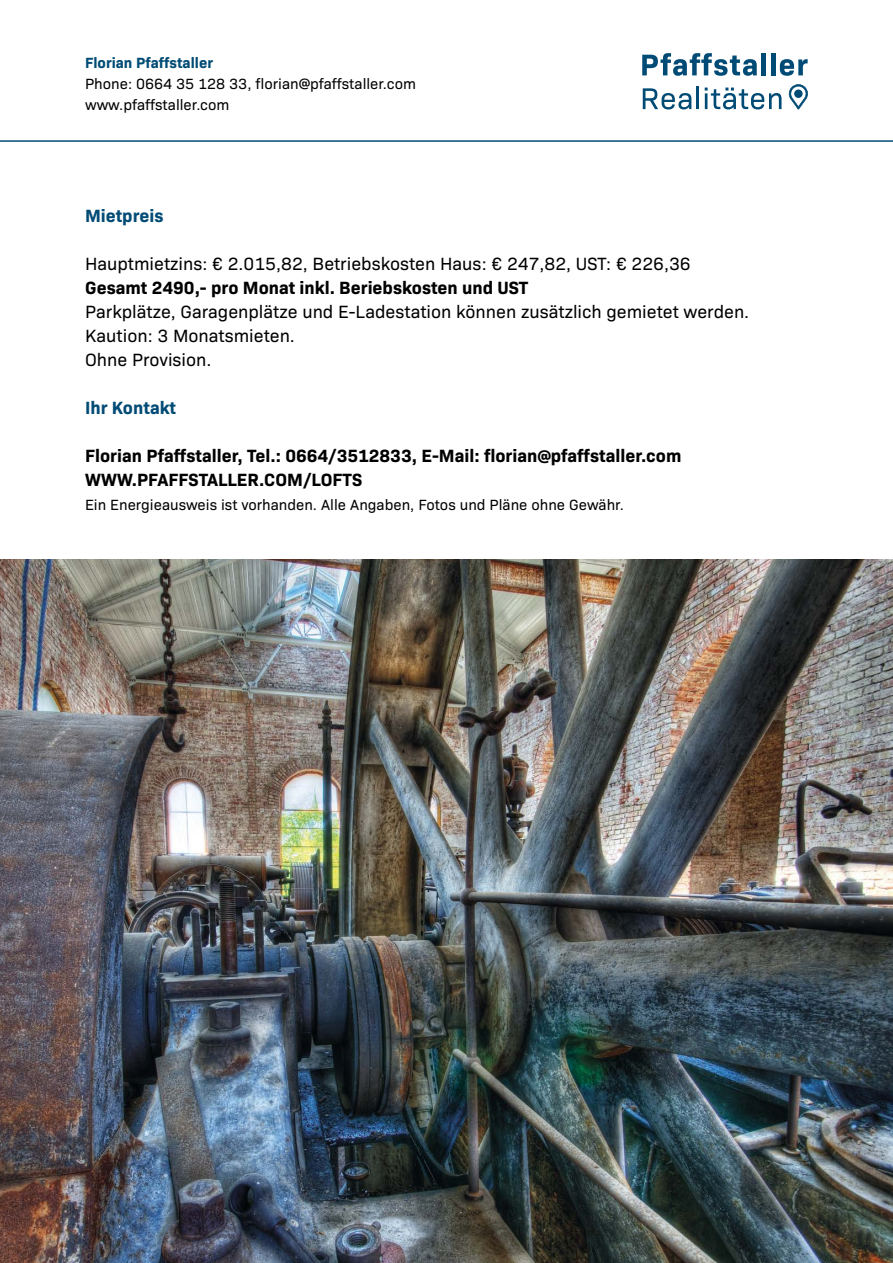
<style>
.page{position:relative;width:893px;height:1263px;background:#fff}
.page>*{position:absolute;margin:0;border:0;box-sizing:border-box;transform-origin:0 0}
.t1{font:18px/24px "Bio Sans";color:#000}
.t2{font:700 18px/24px "Bio Sans";color:#000}
.t3{font:700 18px "Bio Sans";color:#004b75}
.t4{font:15px/21px "Bio Sans";color:#000}
.t5{font:700 15px "Bio Sans";color:#004b75}
</style>
<div class="page">
<svg style="left:642px;top:53px;width:115px;height:23px"></svg>
<div style="left:761px;top:53px;width:5px;height:22px;background:#004b75"></div>
<hr style="left:771px;top:53px;width:4px;height:22px;background:#004b75">
<svg style="left:780px;top:59px;width:28px;height:17px"></svg>
<svg style="left:643px;top:88px;width:48px;height:21px"></svg>
<hr style="left:697px;top:87px;width:2px;height:22px;background:#004b75">
<svg style="left:705px;top:88px;width:76px;height:21px"></svg>
<svg style="left:788px;top:84px;width:20px;height:25px"></svg>
<hr style="left:0;top:140px;width:893px;height:2px;background:#004b75">
<img style="left:0;top:559px;width:893px;height:704px">
<p class="t5" style="left:85px;top:51px;width:129px">Florian Pfaffstaller</p>
<p class="t4" style="left:85px;top:72px;width:333px">Phone: 0664 35 128 33, florian@pfaffstaller.com www.pfaffstaller.com</p>
<p class="t3" style="left:85px;top:202px;width:80px">Mietpreis</p>
<p class="t1" style="left:85px;top:251px;width:607px">Hauptmietzins: € 2.015,82, Betriebskosten Haus: € 247,82, UST: € 226,36</p>
<p class="t2" style="left:85px;top:274px;width:445px">Gesamt 2490,- pro Monat inkl. Beriebskosten und UST</p>
<p class="t1" style="left:85px;top:299px;width:666px">Parkplätze, Garagenplätze und E-Ladestation können zusätzlich gemietet werden.<br>Kaution: 3 Monatsmieten.<br>Ohne Provision.</p>
<p class="t3" style="left:85px;top:394px;width:93px">Ihr Kontakt</p>
<p class="t2" style="left:85px;top:442px;width:598px">Florian Pfaffstaller, Tel.: 0664/3512833, E-Mail: florian@pfaffstaller.com<br>WWW.PFAFFSTALLER.COM/LOFTS</p>
<p class="t4" style="left:85px;top:493px;width:540px">Ein Energieausweis ist vorhanden. Alle Angaben, Fotos und Pläne ohne Gewähr.</p>
</div>
